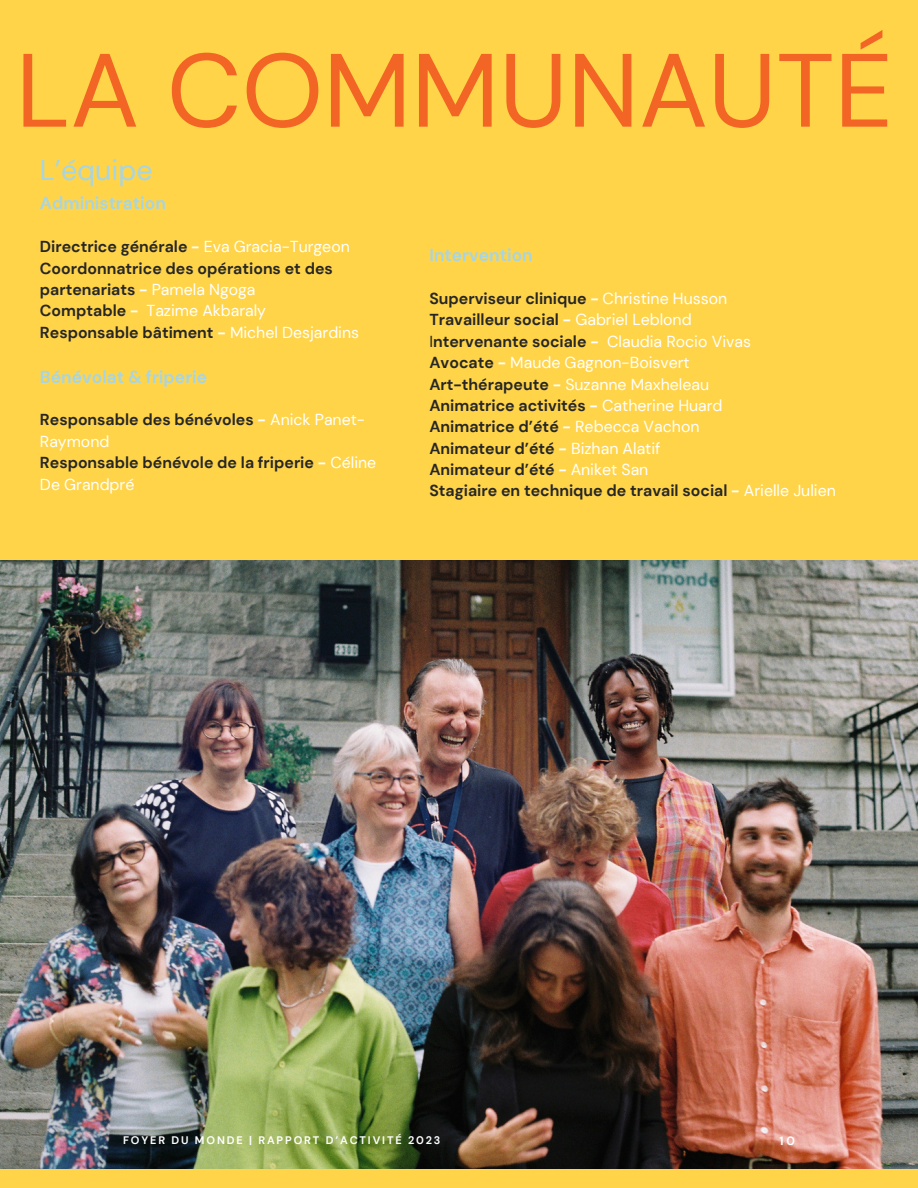
<style>
.page{position:relative;width:918px;height:1188px;background:#ffd449}
.page>*{position:absolute;margin:0;border:0;box-sizing:border-box;transform-origin:0 0}
.t1{font:103.95px "DM Sans";color:#f26524}
.t2{font:28.5px "DM Sans";color:#a8d5e2}
.t3{font:700 17.4px "DM Sans";color:#a8d5e2}
.t4{font:700 15.9px/21.3px "DM Sans";color:#262626}
.t5{font:700 12px "DM Sans";color:#fff}
.t6{font:700 10.95px "DM Sans";letter-spacing:.17em;color:#fff}
.s1{color:#fff}
.s2{font-weight:400;color:#fff}
.s3{font-weight:400}
</style>
<div class="page">
<img style="left:0;top:560px;width:918px;height:609px">
<h1 class="t1" style="left:16px;top:24px;width:879px">LA COMMUNAUTÉ</h1>
<h2 class="t2" style="left:40px;top:152px;width:114px">L’équipe</h2>
<p class="t3" style="left:40px;top:192px;width:127px">Administration</p>
<p class="t4" style="left:40px;top:236px;width:321px">Directrice générale <span class="s1">-</span> <span class="s2">Eva Gracia-Turgeon </span>Coordonnatrice des opérations et des partenariats <span class="s1">-</span> <span class="s2">Pamela Ngoga<br></span>Comptable <span class="s1">-</span> <span class="s2">Tazime Akbaraly </span>Responsable bâtiment <span class="s1">-</span> <span class="s2">Michel Desjardins</span></p>
<p class="t3" style="left:40px;top:365px;width:169px">Bénévolat &amp; friperie</p>
<p class="t4" style="left:40px;top:409px;width:338px">Responsable des bénévoles <span class="s1">-</span> <span class="s2">Anick Panet-<br>Raymond<br></span>Responsable bénévole de la friperie <span class="s1">-</span> <span class="s2">Céline<br>De Grandpré</span></p>
<p class="t3" style="left:429px;top:244px;width:105px">Intervention</p>
<p class="t4" style="left:429px;top:288px;width:408px">Superviseur clinique <span class="s1">-</span> <span class="s2">Christine Husson<br></span>Travailleur social <span class="s1">-</span> <span class="s2">Gabriel Leblond<br></span><span class="s3">I</span>ntervenante sociale <span class="s1">-</span> <span class="s2">Claudia Rocio Vivas<br></span>Avocate <span class="s1">-</span> <span class="s2">Maude Gagnon-Boisvert<br></span>Art-thérapeute <span class="s1">-</span> <span class="s2">Suzanne Maxheleau<br></span>Animatrice activités <span class="s1">-</span> <span class="s2">Catherine Huard<br></span>Animatrice d’été <span class="s1">-</span> <span class="s2">Rebecca Vachon<br></span>Animateur d’été <span class="s1">-</span> <span class="s2">Bizhan Alatif<br></span>Animateur d’été <span class="s1">-</span> <span class="s2">Aniket San<br></span>Stagiaire en technique de travail social <span class="s1">-</span> <span class="s2">Arielle Julien</span></p>
<p class="t6" style="left:123px;top:1133px;width:319px">FOYER DU MONDE | RAPPORT D’ACTIVITÉ 2023</p>
<p class="t5" style="left:779px;top:1133px;width:17px">10</p>
</div>
